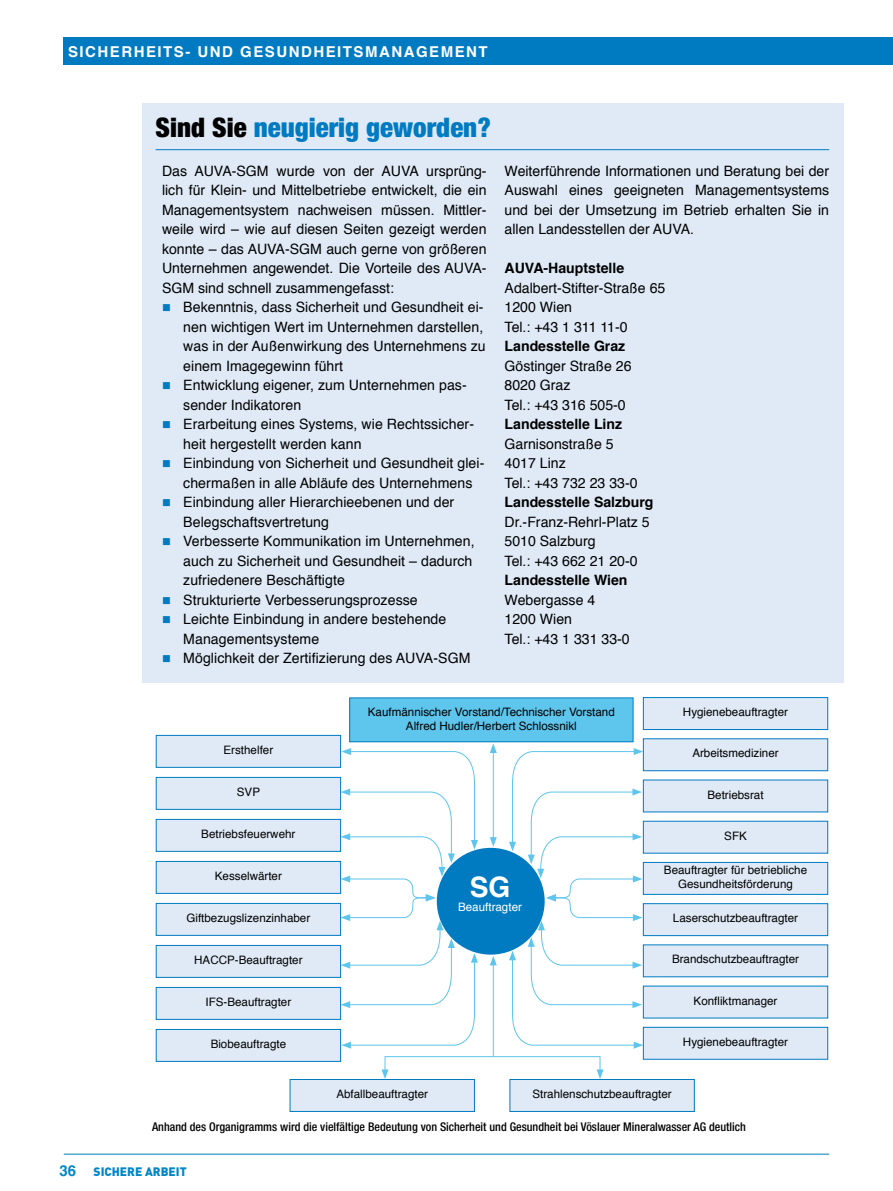
<style>
.page{position:relative;width:893px;height:1191px;background:#fff}
.page>*{position:absolute;margin:0;border:0;box-sizing:border-box;transform-origin:0 0}
.t1{font:700 28.2px "Helvetica";color:#fff}
.t2{font:900 condensed 27px "Helvetica Neue LT Std";color:#007bc2}
.t3{font:700 15px "Helvetica";letter-spacing:.1em;color:#fff}
.t4{font:14.25px/19.5px "Helvetica";letter-spacing:.005em;color:#000}
.t5{font:700 14.25px "Helvetica";color:#000}
.t6{font:500 condensed 12px "Helvetica Neue LT Std";color:#000}
.t7{font:900 12px "DIN";color:#0086c7}
.t8{font:11.55px/14px "Helvetica";color:#000;text-align:center}
.t9{font:11.55px "Helvetica";color:#fff}
.s1{color:#000}
.s2{color:#007bc2}
.s3{font-family:"Helvetica";font-weight:700;font-size:15px}
</style>
<div class="page">
<hr style="left:64px;top:1153px;width:765px;height:1px;background:#007bc2">
<div style="left:142px;top:103px;width:702px;height:579px;background:#dfeaf6"></div>
<div style="left:64px;top:37px;width:829px;height:28px;background:#007bc2"></div>
<div style="left:437px;top:848px;width:108px;height:106px;background:#007bc2;border-radius:50%"></div>
<hr style="left:493px;top:750px;width:1px;height:89px;background:#5ec5ed">
<svg style="left:490px;top:743px;width:7px;height:10px"></svg>
<svg style="left:490px;top:837px;width:7px;height:9px"></svg>
<hr style="left:493px;top:963px;width:1px;height:93px;background:#5ec5ed">
<svg style="left:490px;top:956px;width:7px;height:9px"></svg>
<div style="left:385px;top:1056px;width:215px;height:16px;border:1px solid #5ec5ed"></div>
<svg style="left:382px;top:1069px;width:6px;height:10px"></svg>
<svg style="left:596px;top:1069px;width:7px;height:10px"></svg>
<svg style="left:341px;top:748px;width:137px;height:300px"></svg>
<svg style="left:509px;top:748px;width:134px;height:300px"></svg>
<div style="left:156px;top:735px;width:185px;height:32px;background:#dfeaf6"></div>
<div style="left:156px;top:735px;width:185px;height:32px;border:1px solid #007bc2"></div>
<div style="left:643px;top:697px;width:185px;height:32px;background:#dfeaf6"></div>
<div style="left:643px;top:697px;width:185px;height:33px;border:1px solid #007bc2"></div>
<div style="left:643px;top:1027px;width:185px;height:32px;background:#dfeaf6"></div>
<div style="left:643px;top:1027px;width:185px;height:32px;border:1px solid #007bc2"></div>
<div style="left:290px;top:1079px;width:184px;height:32px;background:#dfeaf6"></div>
<div style="left:290px;top:1079px;width:185px;height:32px;border:1px solid #007bc2"></div>
<div style="left:510px;top:1079px;width:184px;height:32px;background:#dfeaf6"></div>
<div style="left:509px;top:1079px;width:186px;height:32px;border:1px solid #007bc2"></div>
<div style="left:643px;top:986px;width:185px;height:32px;background:#dfeaf6"></div>
<div style="left:643px;top:945px;width:185px;height:31px;background:#dfeaf6"></div>
<div style="left:643px;top:903px;width:185px;height:32px;background:#dfeaf6"></div>
<div style="left:643px;top:903px;width:185px;height:33px;border:1px solid #007bc2"></div>
<div style="left:643px;top:862px;width:185px;height:32px;background:#dfeaf6"></div>
<div style="left:643px;top:862px;width:185px;height:32px;border:1px solid #007bc2"></div>
<div style="left:643px;top:821px;width:185px;height:32px;background:#dfeaf6"></div>
<div style="left:643px;top:780px;width:185px;height:32px;background:#dfeaf6"></div>
<div style="left:643px;top:739px;width:185px;height:31px;background:#dfeaf6"></div>
<div style="left:643px;top:738px;width:185px;height:33px;border:1px solid #007bc2"></div>
<div style="left:156px;top:1029px;width:185px;height:32px;background:#dfeaf6"></div>
<div style="left:156px;top:1029px;width:185px;height:32px;border:1px solid #007bc2"></div>
<div style="left:156px;top:987px;width:185px;height:32px;background:#dfeaf6"></div>
<div style="left:156px;top:987px;width:185px;height:32px;border:1px solid #007bc2"></div>
<div style="left:156px;top:945px;width:185px;height:32px;background:#dfeaf6"></div>
<div style="left:156px;top:945px;width:185px;height:32px;border:1px solid #007bc2"></div>
<div style="left:156px;top:903px;width:185px;height:32px;background:#dfeaf6"></div>
<div style="left:156px;top:903px;width:185px;height:32px;border:1px solid #007bc2"></div>
<div style="left:156px;top:861px;width:185px;height:32px;background:#dfeaf6"></div>
<div style="left:156px;top:861px;width:185px;height:32px;border:1px solid #007bc2"></div>
<div style="left:156px;top:819px;width:185px;height:32px;background:#dfeaf6"></div>
<div style="left:156px;top:819px;width:185px;height:32px;border:1px solid #007bc2"></div>
<div style="left:156px;top:777px;width:185px;height:32px;background:#dfeaf6"></div>
<div style="left:156px;top:777px;width:185px;height:32px;border:1px solid #007bc2"></div>
<div style="left:350px;top:698px;width:283px;height:44px;background:#5ec5ed"></div>
<div style="left:349px;top:697px;width:284px;height:45px;border:1px solid #007bc2"></div>
<hr style="left:156px;top:149px;width:673px;height:1px;background:#007bc2">
<p class="t3" style="left:68px;top:40px;width:421px">Sicherheits- und Gesundheitsmanag ement</p>
<h2 class="t2" style="left:156px;top:110px;width:337px"><span class="s1">Sind Sie</span> neugierig geworden?</h2>
<p class="t4" style="left:162px;top:161px;width:43px">Das AUVA</p>
<p class="t4" style="left:232px;top:161px;width:161px">-SGM wurde von der AUVA</p>
<p class="t4" style="left:162px;top:161px;width:326px;text-align:justify;text-indent:264px">ursprüng&shy;lich für Klein- und Mittelbetriebe entwickelt, die ein Managementsystem nachweisen müssen. Mittler&shy;weile wird – wie auf diesen Seiten gezeigt werden konnte – das AUVA-SGM auch gerne von größeren Unternehmen angewendet. Die Vorteile des AUVA-SGM sind schnell zusammengefasst:</p>
<p class="t4" style="left:183px;top:298px;width:304px;text-indent:-21px"><span class="s2">■</span> Bekenntnis, dass Sicherheit und Gesundheit ei&shy;nen wichtigen Wert im Unternehmen darstellen, was in der Außenwirkung des Unternehmens zu einem Imagegewinn führt</p>
<p class="t4" style="left:183px;top:376px;width:285px;text-indent:-21px"><span class="s2">■</span> Entwicklung eigener, zum Unternehmen pas&shy;sender Indikatoren</p>
<p class="t4" style="left:183px;top:415px;width:292px;text-indent:-21px"><span class="s2">■</span> Erarbeitung eines Systems, wie Rechtssicher&shy;heit hergestellt werden kann</p>
<p class="t4" style="left:183px;top:454px;width:303px;text-indent:-21px"><span class="s2">■</span> Einbindung von Sicherheit und Gesundheit glei&shy;chermaßen in alle Abläufe des Unternehmens</p>
<p class="t4" style="left:183px;top:493px;width:272px;text-indent:-21px"><span class="s2">■</span> Einbindung aller Hierarchieebenen und der<br>Belegschaftsvertretung</p>
<p class="t4" style="left:183px;top:532px;width:293px;text-indent:-21px"><span class="s2">■</span> Verbesserte Kommunikation im Unternehmen, auch zu Sicherheit und Gesundheit – dadurch zufriedenere Beschäftigte</p>
<p class="t4" style="left:162px;top:590px;width:257px"><span class="s2">■</span> Strukturierte Verbesserungsprozesse</p>
<p class="t4" style="left:183px;top:610px;width:265px;text-indent:-21px"><span class="s2">■</span> Leichte Einbindung in andere bestehende<br>Managementsysteme</p>
<p class="t4" style="left:162px;top:649px;width:310px"><span class="s2">■</span> Möglichkeit der Zertifizierung des AUVA-SGM</p>
<p class="t4" style="left:505px;top:161px;width:326px;text-align:justify">Weiterführende Informationen und Beratung bei der Auswahl eines geeigneten Managementsystems und bei der Umsetzung im Betrieb erhalten Sie in allen Landesstellen der AUVA.</p>
<p class="t5" style="left:505px;top:256px;width:121px">AUVA-Hauptstelle</p>
<p class="t4" style="left:505px;top:278px;width:162px">Adalbert-Stifter-Straße 65<br>1200 Wien<br>Tel.: +43 1 311 11-0</p>
<p class="t5" style="left:505px;top:334px;width:122px">Landesstelle Graz</p>
<p class="t4" style="left:505px;top:356px;width:129px">Göstinger Straße 26<br>8020 Graz<br>Tel.: +43 316 505-0</p>
<p class="t5" style="left:505px;top:412px;width:119px">Landesstelle Linz</p>
<p class="t4" style="left:505px;top:434px;width:134px">Garnisonstraße 5<br>4017 Linz<br>Tel.: +43 732 23 33-0</p>
<p class="t5" style="left:505px;top:490px;width:150px">Landesstelle Salzburg</p>
<p class="t4" style="left:505px;top:512px;width:147px">Dr.-Franz-Rehrl-Platz 5<br>5010 Salzburg<br>Tel.: +43 662 21 20-0</p>
<p class="t5" style="left:505px;top:568px;width:124px">Landesstelle Wien</p>
<p class="t4" style="left:505px;top:590px;width:127px">Webergasse 4<br>1200 Wien<br>Tel.: +43 1 331 33-0</p>
<p class="t8" style="left:368px;top:705px;width:248px">Kaufmännischer Vorstand/Technischer Vorstand<br>Alfred Hudler/Herbert Schlossnikl</p>
<p class="t8" style="left:683px;top:705px;width:107px">Hygienebeauftragter</p>
<p class="t8" style="left:224px;top:743px;width:51px">Ersthelfer</p>
<p class="t8" style="left:692px;top:746px;width:88px">Arbeitsmediziner</p>
<p class="t8" style="left:237px;top:785px;width:25px">SV P</p>
<p class="t8" style="left:707px;top:788px;width:58px">Betriebsrat</p>
<p class="t8" style="left:201px;top:827px;width:96px">Betriebsfeuerwehr</p>
<p class="t8" style="left:724px;top:829px;width:23px">SFK</p>
<p class="t8" style="left:215px;top:869px;width:69px">Kesselwärter</p>
<p class="t8" style="left:186px;top:911px;width:125px">Giftbezugslizenzinhaber</p>
<h1 class="t1" style="left:470px;top:864px;width:42px">SG</h1>
<p class="t9" style="left:458px;top:898px;width:65px">Beauftragter</p>
<p class="t8" style="left:664px;top:863px;width:145px">Beauftragter für betriebliche<br>Gesundheitsförderung</p>
<p class="t8" style="left:673px;top:911px;width:127px">Laserschutzbeauftragter</p>
<p class="t8" style="left:194px;top:953px;width:110px">HACCP-Beauftragter</p>
<p class="t8" style="left:672px;top:952px;width:129px">Brandschutzbeauftragter</p>
<p class="t8" style="left:206px;top:995px;width:87px">I FS-Beauftragter</p>
<p class="t8" style="left:694px;top:994px;width:85px">Konfliktmanager</p>
<p class="t8" style="left:211px;top:1037px;width:77px">Biobeauftragte</p>
<p class="t8" style="left:683px;top:1035px;width:107px">Hygienebeauftragter</p>
<p class="t8" style="left:336px;top:1087px;width:93px">Abfallbeauftragter</p>
<p class="t8" style="left:532px;top:1087px;width:141px">Strahlenschutzbeauftragter</p>
<p class="t6" style="left:152px;top:1120px;width:595px">Anhand des Organigramms wird die vielfältige Bedeutung von Sicherheit und Gesundheit bei Vöslauer Mineralwasser AG deutlich</p>
<p class="t7" style="left:60px;top:1163px;width:129px"><span class="s3">36</span> SICHERE ARBEIT</p>
</div>
